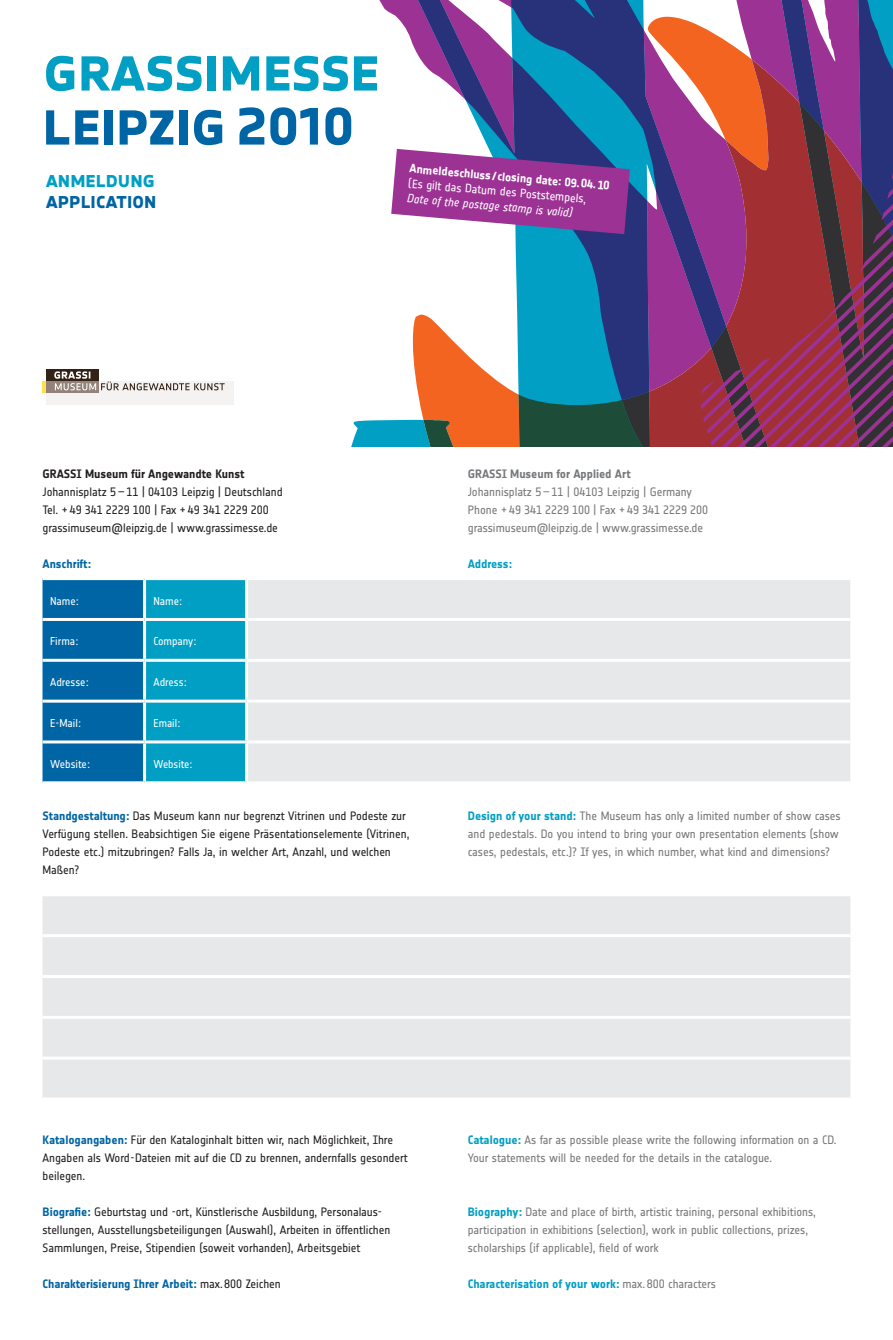
<style>
.page{position:relative;width:893px;height:1340px;background:#fff}
.page>*{position:absolute;margin:0;border:0;box-sizing:border-box;transform-origin:0 0}
.t1{font:60px "Notes Bold Caps";letter-spacing:-.01em;color:#009fc3}
.t2{font:60px "Notes Bold Caps";letter-spacing:-.005em;color:#0065a4}
.t3{font:21px "Notes Bold Caps";letter-spacing:-.01em;color:#0065a4}
.t4{font:21px "Notes Bold Caps";color:#009fc3}
.t5{font:12px/18px "Notes Regular Tf";letter-spacing:-.005em;color:#231f20}
.t6{font:12px/18px "Notes Regular Tf";letter-spacing:-.005em;color:#76787b}
.t7{font:12px "Notes Bold Tf";letter-spacing:-.005em;color:#0065a4}
.t8{font:12px "Notes Bold Tf";letter-spacing:-.005em;color:#009fc3}
.t9{font:12px "Notes Bold Tf";color:#fff}
.t10{font:12px "Notes Regular Tf";color:#fff}
.t11{font:12px "Notes Bold Tf";letter-spacing:-.01em;color:#231f20}
.t12{font:12px "Notes Regular Italic Tf";color:#fff}
.t13{font:12px "Notes Bold Tf";letter-spacing:-.005em;color:#76787b}
.t14{font:11.25px "Notes Regular Tf";letter-spacing:-.005em;color:#fff}
.s1{font-family:"Notes Bold Tf";color:#0065a4}
.s2{font-family:"Notes Bold Tf";color:#009fc3}
.s3{font-family:"Notes Regular Tf";color:#231f20}
.s4{font-family:"Notes Regular Tf";color:#76787b}
</style>
<div class="page">
<svg style="left:379px;top:0;width:243px;height:446px"></svg>
<svg style="left:404px;top:0;width:297px;height:400px"></svg>
<svg style="left:649px;top:59px;width:52px;height:44px"></svg>
<svg style="left:622px;top:103px;width:79px;height:343px;background:#673c7d"></svg>
<svg style="left:351px;top:420px;width:112px;height:26px;background:#2e8b96"></svg>
<svg style="left:701px;top:0;width:192px;height:446px;background:#8a3c5c"></svg>
<div style="left:46px;top:381px;width:188px;height:23px;background:#f5f2f2"></div>
<svg style="left:46px;top:381px;width:53px;height:11px"></svg>
<div style="left:46px;top:369px;width:53px;height:12px;background:#322114"></div>
<svg style="left:43px;top:381px;width:3px;height:11px"></svg>
<svg style="left:54px;top:371px;width:171px;height:19px"></svg>
<svg style="left:43px;top:580px;width:202px;height:201px;background:#0283b4"></svg>
<div style="left:248px;top:580px;width:602px;height:201px;background:#e7e8e9"></div>
<hr style="left:143px;top:580px;width:3px;height:38px;background:#fff">
<hr style="left:43px;top:618px;width:102px;height:3px;background:#fff">
<hr style="left:145px;top:618px;width:102px;height:3px;background:#fff">
<hr style="left:143px;top:621px;width:3px;height:37px;background:#fff">
<hr style="left:247px;top:618px;width:603px;height:3px;background:#fff">
<hr style="left:43px;top:658px;width:102px;height:3px;background:#fff">
<hr style="left:145px;top:658px;width:102px;height:3px;background:#fff">
<hr style="left:143px;top:661px;width:3px;height:38px;background:#fff">
<hr style="left:247px;top:658px;width:603px;height:3px;background:#fff">
<hr style="left:43px;top:699px;width:102px;height:3px;background:#fff">
<hr style="left:145px;top:699px;width:102px;height:3px;background:#fff">
<hr style="left:143px;top:702px;width:3px;height:38px;background:#fff">
<hr style="left:247px;top:699px;width:603px;height:3px;background:#fff">
<hr style="left:43px;top:740px;width:102px;height:3px;background:#fff">
<hr style="left:145px;top:740px;width:102px;height:3px;background:#fff">
<hr style="left:143px;top:743px;width:3px;height:38px;background:#fff">
<hr style="left:247px;top:740px;width:603px;height:3px;background:#fff">
<svg style="left:391px;top:149px;width:239px;height:85px;background:#9650a0"></svg>
<div style="left:43px;top:896px;width:807px;height:201px;background:#e7e8e9"></div>
<hr style="left:43px;top:934px;width:807px;height:3px;background:#fff">
<hr style="left:43px;top:975px;width:807px;height:3px;background:#fff">
<hr style="left:43px;top:1015px;width:807px;height:3px;background:#fff">
<hr style="left:43px;top:1056px;width:807px;height:3px;background:#fff">
<h1 class="t1" style="left:43px;top:36px;width:338px">grassimesse</h1>
<h1 class="t2" style="left:43px;top:90px;width:314px">leipzig 2010</h1>
<h2 class="t4" style="left:46px;top:167px;width:111px">anmeldung</h2>
<h2 class="t3" style="left:46px;top:188px;width:112px">application</h2>
<p class="t9" style="left:410px;top:161px;width:202px;rotate:5deg">Anmeldeschluss/closing date: 09.04.10</p>
<p class="t10" style="left:409px;top:176px;width:180px;rotate:5deg">(Es gilt das Datum des Poststempels,</p>
<p class="t12" style="left:407px;top:191px;width:167px;rotate:5deg">Date of the postage stamp is valid)</p>
<p class="t11" style="left:43px;top:466px;width:203px">GRASSI Museum für Angewandte Kunst</p>
<p class="t5" style="left:43px;top:482px;width:242px">Johannisplatz 5–11 | 04103 Leipzig | Deutschland<br>Tel. + 49 341 2229 100 | Fax + 49 341 2229 200 grassimuseum@leipzig.de | www.grassimesse.de</p>
<p class="t7" style="left:43px;top:556px;width:50px">Anschrift:</p>
<p class="t14" style="left:50px;top:594px;width:30px">Name:</p>
<p class="t14" style="left:153px;top:594px;width:30px">Name:</p>
<p class="t14" style="left:50px;top:635px;width:30px">Firma:</p>
<p class="t14" style="left:153px;top:635px;width:44px">Company:</p>
<p class="t14" style="left:50px;top:676px;width:40px">Adresse:</p>
<p class="t14" style="left:153px;top:676px;width:35px">Adress:</p>
<p class="t14" style="left:50px;top:717px;width:32px">E-Mail:</p>
<p class="t14" style="left:153px;top:717px;width:28px">Email:</p>
<p class="t14" style="left:50px;top:757px;width:41px">Website:</p>
<p class="t14" style="left:153px;top:757px;width:40px">Website:</p>
<p class="t13" style="left:468px;top:466px;width:164px">GRASSI Museum for Applied Art</p>
<p class="t6" style="left:468px;top:482px;width:242px">Johannisplatz 5–11 | 04103 Leipzig | Germany<br>Phone + 49 341 2229 100 | Fax + 49 341 2229 200 grassimuseum@leipzig.de | www.grassimesse.de</p>
<p class="t8" style="left:468px;top:556px;width:46px">Address:</p>
<p class="t5" style="left:43px;top:806px;width:368px"><span class="s1">Standgestaltung:</span> Das Museum kann nur begrenzt Vitrinen und Podeste zur Verfügung stellen. Beabsichtigen Sie eigene Präsentationselemente (Vitrinen, Podeste etc.) mitzubringen? Falls Ja, in welcher Art, Anzahl, und welchen Maßen?</p>
<p class="t6" style="left:468px;top:806px;width:375px"><span class="s2">Design of your stand:</span> The Museum has only a limited number of show cases and pedestals. Do you intend to bring your own presentation elements (show cases, pedestals, etc.)? If yes, in which number, what kind and dimensions?</p>
<p class="t5" style="left:43px;top:1130px;width:367px"><span class="s1">Katalogangaben:</span> Für den Kataloginhalt bitten wir, nach Möglichkeit, Ihre<br>Angaben als Word-Dateien mit auf die CD zu brennen, andernfalls gesondert beilegen.</p>
<p class="t5" style="left:43px;top:1202px;width:349px"><span class="s1">Biografie:</span> Geburtstag und -ort, Künstlerische Ausbildung, Personalaus&shy;stellungen, Ausstellungsbeteiligungen (Auswahl), Arbeiten in öffentlichen<br>Sammlungen, Preise, Stipendien (soweit vorhanden), Arbeitsgebiet</p>
<p class="t7" style="left:43px;top:1276px;width:240px">Charakterisierung Ihrer Arbeit: <span class="s3">max. 800 Zeichen</span></p>
<p class="t6" style="left:468px;top:1130px;width:370px"><span class="s2">Catalogue:</span> As far as possible please write the following information on a CD.<br>Your statements will be needed for the details in the catalogue.</p>
<p class="t6" style="left:468px;top:1202px;width:350px"><span class="s2">Biography:</span> Date and place of birth, artistic training, personal exhibitions, participation in exhibitions (selection), work in public collections, prizes, scholarships (if applicable), field of work</p>
<p class="t8" style="left:468px;top:1276px;width:250px">Characterisation of your work: <span class="s4">max. 800 characters</span></p>
</div>
